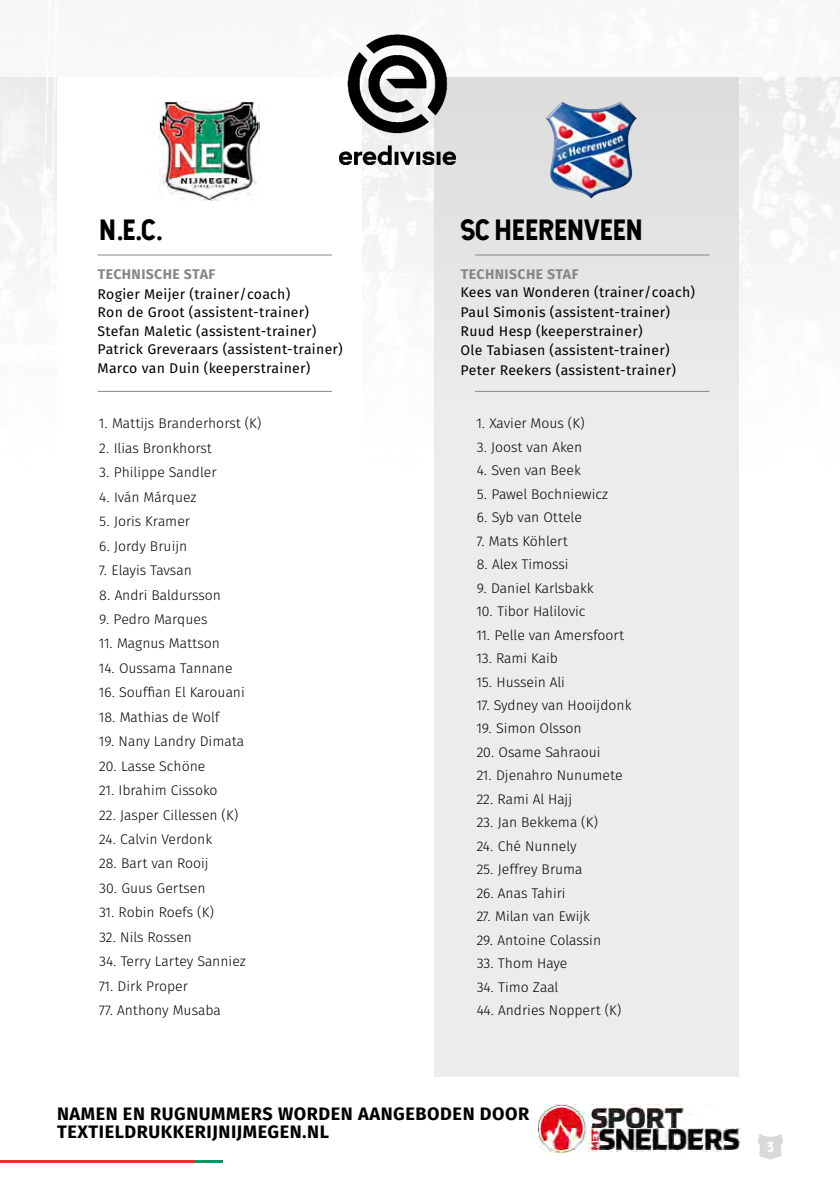
<style>
.page{position:relative;width:840px;height:1191px;background:#fff}
.page>*{position:absolute;margin:0;border:0;box-sizing:border-box;transform-origin:0 0}
.t1{font:28px "Hansief";letter-spacing:.015em;color:#000}
.t2{font:700 18px/18px "Fira Sans OT";letter-spacing:.03em;color:#000}
.t3{font:14px "Fira Sans OT Light";color:#000}
.t4{font:14px/18.4px "Fira Sans OT";letter-spacing:.02em;color:#000}
.t5{font:700 14px "Fira Sans OT";letter-spacing:.03em;color:#878787}
.t6{font:14px "Hansief";color:#fff}
</style>
<div class="page">
<img style="left:0;top:77px;width:839px;height:406px">
<div style="left:434px;top:77px;width:304px;height:999px;background:#ededed"></div>
<svg style="left:757px;top:1134px;width:25px;height:25px"></svg>
<hr style="left:195px;top:1159px;width:28px;height:3px;background:#009760">
<hr style="left:0;top:1159px;width:195px;height:3px;background:#e63029">
<div style="left:57px;top:77px;width:304px;height:999px;background:#fff"></div>
<hr style="left:475px;top:255px;width:234px;height:1px;background:#878787">
<hr style="left:98px;top:255px;width:234px;height:1px;background:#878787">
<hr style="left:475px;top:391px;width:234px;height:1px;background:#878787">
<hr style="left:98px;top:391px;width:234px;height:1px;background:#878787">
<img style="left:159px;top:102px;width:100px;height:98px">
<div style="left:0;top:0;width:839px;height:77px;background:#f8f8f8"></div>
<img style="left:538px;top:1104px;width:202px;height:49px">
<img style="left:339px;top:34px;width:130px;height:131px">
<img style="left:545px;top:102px;width:90px;height:96px">
<h1 class="t1" style="left:99px;top:212px;width:64px">N.E.C.</h1>
<h1 class="t1" style="left:460px;top:212px;width:183px">SC HEERENVEEN</h1>
<p class="t5" style="left:98px;top:264px;width:119px">TECHNISCHE STAF</p>
<p class="t5" style="left:460px;top:264px;width:119px">TECHNISCHE STAF</p>
<p class="t4" style="left:98px;top:286px;width:246px">Rogier Meijer (trainer/coach)<br>Ron de Groot (assistent-trainer)<br>Stefan Maletic (assistent-trainer)<br>Patrick Greveraars (assistent-trainer)<br>Marco van Duin (keeperstrainer)</p>
<p class="t4" style="left:460px;top:284px;width:236px;line-height:19.4px">Kees van Wonderen (trainer/coach)<br>Paul Simonis (assistent-trainer)<br>Ruud Hesp (keeperstrainer)<br>Ole Tabiasen (assistent-trainer)<br>Peter Reekers (assistent-trainer)</p>
<p class="t3" style="left:99px;top:413px;width:163px">1. Mattijs Branderhorst (K)</p>
<p class="t3" style="left:99px;top:438px;width:114px">2. Ilias Bronkhorst</p>
<p class="t3" style="left:99px;top:462px;width:119px">3. Philippe Sandler</p>
<p class="t3" style="left:99px;top:487px;width:99px">4. Iván Márquez</p>
<p class="t3" style="left:99px;top:511px;width:92px">5. Joris Kramer</p>
<p class="t3" style="left:99px;top:536px;width:89px">6. Jordy Bruijn</p>
<p class="t3" style="left:99px;top:560px;width:94px">7. Elayis Tavsan</p>
<p class="t3" style="left:99px;top:585px;width:123px">8. Andri Baldursson</p>
<p class="t3" style="left:99px;top:609px;width:110px">9. Pedro Marques</p>
<p class="t3" style="left:99px;top:633px;width:122px">11. Magnus Mattson</p>
<p class="t3" style="left:99px;top:658px;width:135px">14. Oussama Tannane</p>
<p class="t3" style="left:99px;top:682px;width:147px">16. Souffian El Karouani</p>
<p class="t3" style="left:99px;top:707px;width:122px">18. Mathias de Wolf</p>
<p class="t3" style="left:99px;top:731px;width:146px">19. Nany Landry Dimata</p>
<p class="t3" style="left:99px;top:756px;width:107px">20. Lasse Schöne</p>
<p class="t3" style="left:99px;top:780px;width:120px">21. Ibrahim Cissoko</p>
<p class="t3" style="left:99px;top:805px;width:140px">22. Jasper Cillessen (K)</p>
<p class="t3" style="left:99px;top:829px;width:114px">24. Calvin Verdonk</p>
<p class="t3" style="left:99px;top:853px;width:111px">28. Bart van Rooij</p>
<p class="t3" style="left:99px;top:878px;width:108px">30. Guus Gertsen</p>
<p class="t3" style="left:99px;top:902px;width:116px">31. Robin Roefs (K)</p>
<p class="t3" style="left:99px;top:927px;width:94px">32. Nils Rossen</p>
<p class="t3" style="left:99px;top:951px;width:148px">34. Terry Lartey Sanniez</p>
<p class="t3" style="left:99px;top:976px;width:90px">71. Dirk Proper</p>
<p class="t3" style="left:99px;top:1000px;width:123px">77. Anthony Musaba</p>
<p class="t3" style="left:476px;top:413px;width:109px">1. Xavier Mous (K)</p>
<p class="t3" style="left:476px;top:437px;width:107px">3. Joost van Aken</p>
<p class="t3" style="left:476px;top:460px;width:105px">4. Sven van Beek</p>
<p class="t3" style="left:476px;top:484px;width:133px">5. Pawel Bochniewicz</p>
<p class="t3" style="left:476px;top:507px;width:107px">6. Syb van Ottele</p>
<p class="t3" style="left:476px;top:531px;width:93px">7. Mats Köhlert</p>
<p class="t3" style="left:476px;top:554px;width:93px">8. Alex Timossi</p>
<p class="t3" style="left:476px;top:578px;width:118px">9. Daniel Karlsbakk</p>
<p class="t3" style="left:476px;top:601px;width:110px">10. Tibor Halilovic</p>
<p class="t3" style="left:476px;top:625px;width:149px">11. Pelle van Amersfoort</p>
<p class="t3" style="left:476px;top:648px;width:83px">13. Rami Kaib</p>
<p class="t3" style="left:476px;top:672px;width:90px">15. Hussein Ali</p>
<p class="t3" style="left:476px;top:695px;width:156px">17. Sydney van Hooijdonk</p>
<p class="t3" style="left:476px;top:719px;width:106px">19. Simon Olsson</p>
<p class="t3" style="left:476px;top:742px;width:125px">20. Osame Sahraoui</p>
<p class="t3" style="left:476px;top:765px;width:147px">21. Djenahro Nunumete</p>
<p class="t3" style="left:476px;top:789px;width:97px">22. Rami Al Hajj</p>
<p class="t3" style="left:476px;top:812px;width:123px">23. Jan Bekkema (K)</p>
<p class="t3" style="left:476px;top:836px;width:101px">24. Ché Nunnely</p>
<p class="t3" style="left:476px;top:859px;width:107px">25. Jeffrey Bruma</p>
<p class="t3" style="left:476px;top:883px;width:90px">26. Anas Tahiri</p>
<p class="t3" style="left:476px;top:906px;width:115px">27. Milan van Ewijk</p>
<p class="t3" style="left:476px;top:930px;width:126px">29. Antoine Colassin</p>
<p class="t3" style="left:476px;top:953px;width:92px">33. Thom Haye</p>
<p class="t3" style="left:476px;top:977px;width:83px">34. Timo Zaal</p>
<p class="t3" style="left:476px;top:1000px;width:146px">44. Andries Noppert (K)</p>
<p class="t2" style="left:57px;top:1106px;width:473px">NAMEN EN RUGNUMMERS WORDEN AANGEBODEN DOOR<br>TEXTIELDRUKKERIJNIJMEGEN.NL</p>
<p class="t6" style="left:766px;top:1137px;width:9px">3</p>
</div>
